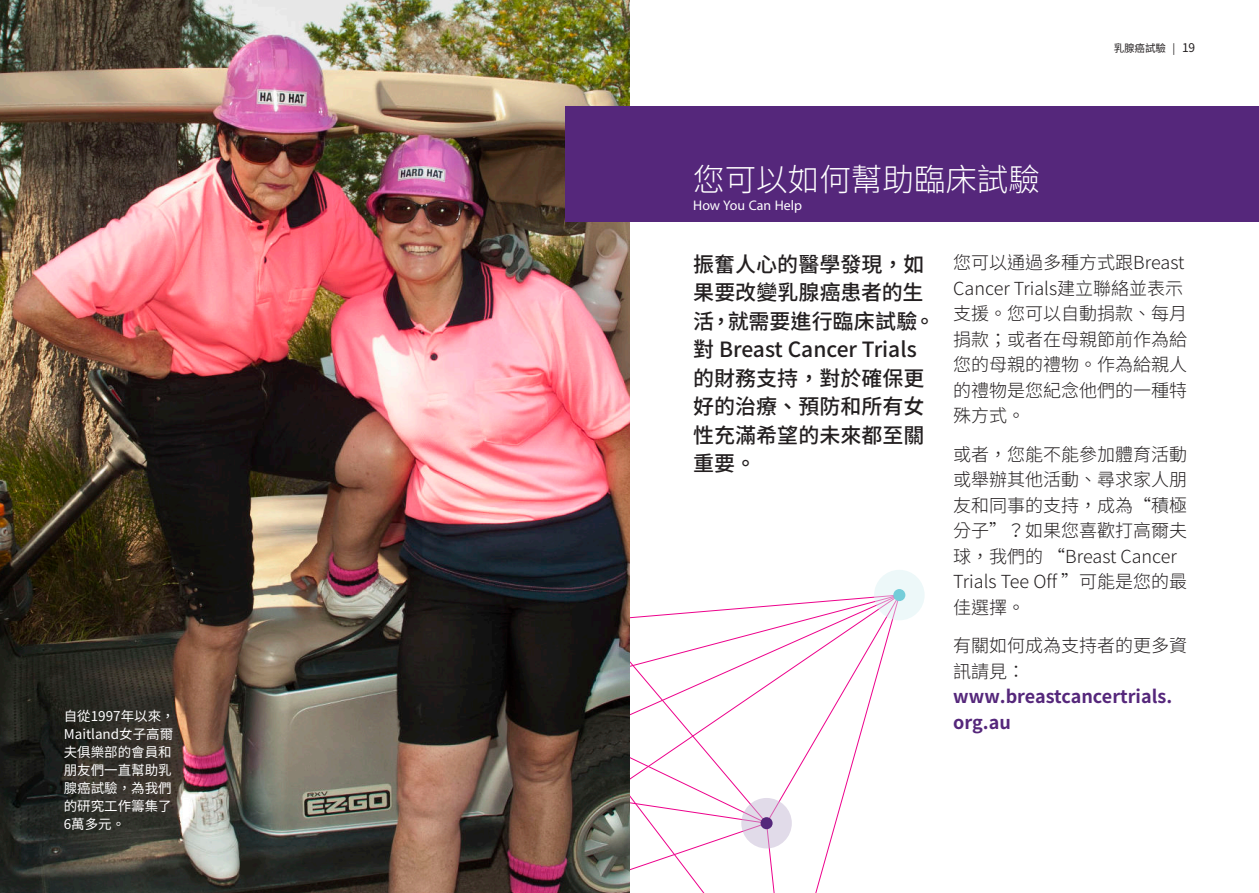
<style>
.page{position:relative;width:1259px;height:893px;background:#fff}
.page>*{position:absolute;margin:0;border:0;box-sizing:border-box;transform-origin:0 0}
.t1{font:300 31.5px "Noto Sans CJ Ktc";color:#fff}
.t2{font:500 21px/28.5px "Noto Sans CJ Ktc";color:#231f20}
.t3{font:19.5px "Myriad Arabic";color:#fff}
.t4{font:300 18px/25.5px "Noto Sans CJ Ktc";color:#231f20}
.t5{font:700 18px/25.5px "Noto Sans CJ Ktc";color:#55277b}
.t6{font:13.5px/18px "Noto Sans CJ Ktc";color:#fff}
.t7{font:10.5px "Noto Sans CJ Ktc";letter-spacing:-.01em;color:#231f20}
.s1{font-size:12px}
</style>
<div class="page">
<svg style="left:629px;top:594px;width:265px;height:299px"></svg>
<svg style="left:874px;top:570px;width:50px;height:50px;background:#ecf0f5"></svg>
<div style="left:893px;top:589px;width:12px;height:12px;background:#74cdd9;border-radius:50%"></div>
<img style="left:0;top:0;width:629px;height:893px">
<div style="left:566px;top:106px;width:693px;height:116px;background:#55277b"></div>
<p class="t6" style="left:64px;top:707px;width:112px">自從1997年以來，<br>Maitland女子高爾夫俱樂部的會員和朋友們一直幫助乳腺癌試驗，為我們的研究工作籌集了<br>6萬多元。</p>
<h1 class="t1" style="left:693px;top:162px;width:348px">您可以如何幫助臨床試驗</h1>
<p class="t3" style="left:693px;top:192px;width:110px">How You Can Help</p>
<p class="t7" style="left:1113px;top:42px;width:83px">乳腺癌試驗 | <span class="s1">19</span></p>
<p class="t2" style="left:693px;top:250px;width:243px">振奮人心的醫學發現，如果要改變乳腺癌患者的生活，就需要進行臨床試驗。對 Breast Cancer Trials的財務支持，對於確保更好的治療、預防和所有女性充滿希望的未來都至關重要。</p>
<p class="t4" style="left:953px;top:250px;width:235px">您可以通過多種方式跟Breast<br>Cancer Trials建立聯絡並表示支援。您可以自動捐款、每月捐款；或者在母親節前作為給您的母親的禮物。作為給親人的禮物是您紀念他們的一種特殊方式。</p>
<p class="t4" style="left:953px;top:442px;width:235px">或者，您能不能參加體育活動或舉辦其他活動、尋求家人朋友和同事的支持，成為“積極分子”？如果您喜歡打高爾夫球，我們的 “Breast Cancer<br>Trials Tee Off ”可能是您的最佳選擇。</p>
<p class="t4" style="left:953px;top:633px;width:235px">有關如何成為支持者的更多資訊請見：</p>
<p class="t5" style="left:953px;top:684px;width:220px">www.breastcancertrials. org.au</p>
</div>
